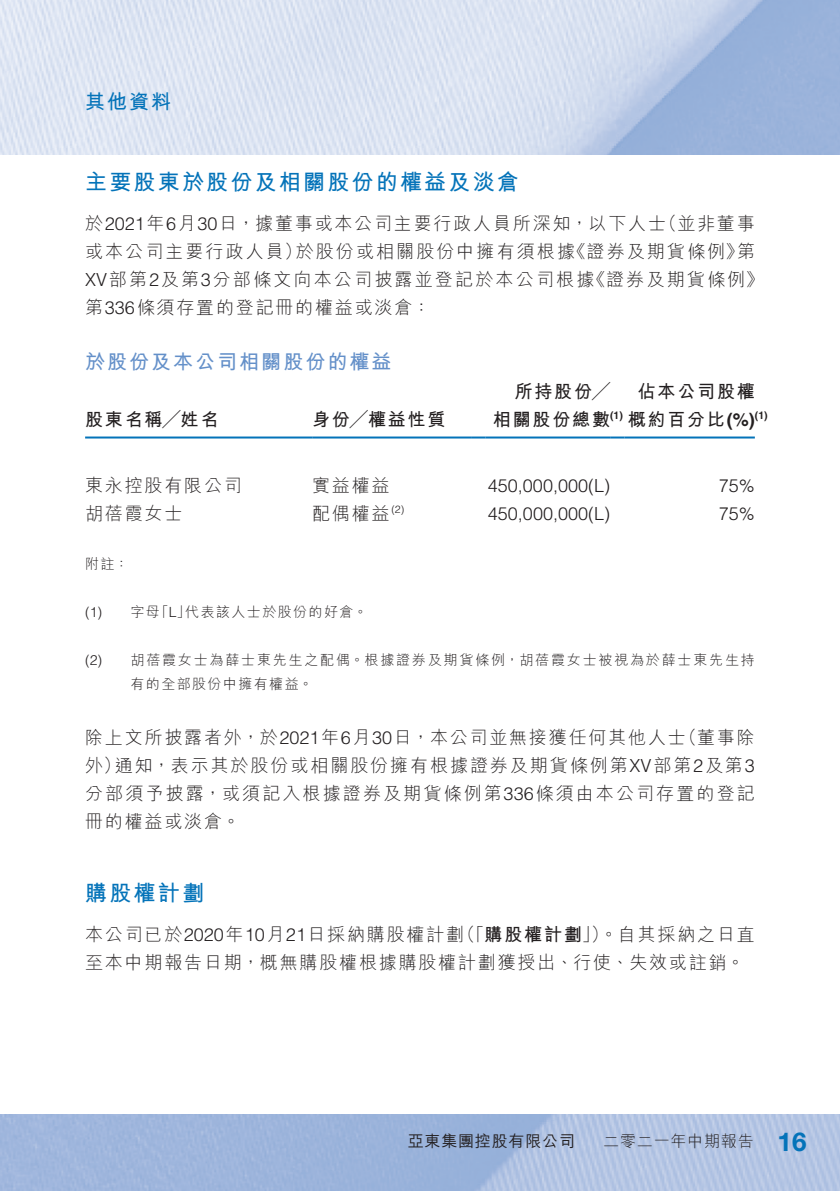
<style>
.page{position:relative;width:840px;height:1191px;background:#fff}
.page>*{position:absolute;margin:0;border:0;box-sizing:border-box;transform-origin:0 0}
.t1{font:700 26px "Helvetica Neue LT Std";color:#0473b9}
.t2{font:700 22px "M Hei HK";letter-spacing:.1em;color:#0473b9}
.t3{font:700 20px "M Hei HK";letter-spacing:.1em;color:#6490c9}
.t4{font:700 20px "M Hei HK";color:#0473b9}
.t5{font:300 18px/28px "M Hei HK";letter-spacing:.1em;color:#231f20}
.t6{font:300 18px/28px "M Hei HK";letter-spacing:.12em;color:#231f20}
.t7{font:700 18px "M Hei HK";letter-spacing:.1em;color:#231f20}
.t8{font:300 18px "Helvetica LT Std";color:#231f20}
.t9{font:500 16px "M Hei HK";letter-spacing:.05em;color:#231f20}
.t10{font:300 16px "M Hei HK";letter-spacing:.05em;color:#231f20}
.t11{font:300 14px "M Hei HK";letter-spacing:.13em;color:#231f20}
.t12{font:300 14px "M Hei HK";letter-spacing:.1em;color:#231f20}
.t13{font:300 14px "Helvetica LT Std";color:#231f20}
.t14{font:700 10.4px "Helvetica LT Std";color:#231f20}
.t15{font:300 10.4px "Helvetica LT Std";color:#231f20}
.s1{font-family:"Helvetica LT Std"}
.s2{font-size:18px}
.s3{font-weight:700}
</style>
<div class="page">
<img style="left:0;top:0;width:839px;height:1191px">
<div style="left:0;top:155px;width:839px;height:958px;background:#fff"></div>
<hr style="left:85px;top:436px;width:227px;height:2px;background:#0473b9">
<hr style="left:312px;top:436px;width:159px;height:2px;background:#0473b9">
<svg style="left:471px;top:436px;width:14px;height:2px"></svg>
<hr style="left:485px;top:436px;width:124px;height:2px;background:#0473b9">
<svg style="left:609px;top:436px;width:15px;height:2px"></svg>
<hr style="left:624px;top:436px;width:130px;height:2px;background:#0473b9">
<p class="t4" style="left:85px;top:87px;width:87px">其他資料</p>
<p class="t2" style="left:85px;top:166px;width:435px">主要股東於股份及相關股份的權益及淡倉</p>
<p class="t5" style="left:659px;top:209px;width:97px">（並非董事</p>
<p class="t5" style="left:85px;top:209px;width:582px">於<span class="s1">2021</span>年<span class="s1">6</span>月<span class="s1">30</span>日，據董事或本公司主要行政人員所深知，以下人士</p>
<p class="t5" style="left:295px;top:237px;width:280px">於股份或相關股份中擁有須根據</p>
<p class="t5" style="left:85px;top:237px;width:218px">或本公司主要行政人員）</p>
<p class="t5" style="left:736px;top:237px;width:19px">第</p>
<p class="t5" style="left:568px;top:237px;width:177px">《證券及期貨條例》</p>
<p class="t6" style="left:85px;top:265px;width:510px"><span class="s1">XV</span>部第<span class="s1">2</span>及第<span class="s1">3</span>分部條文向本公司披露並登記於本公司根據第<span class="s1">336</span>條須存置的登記冊的權益或淡倉：</p>
<p class="t3" style="left:85px;top:347px;width:308px">於股份及本公司相關股份的權益</p>
<p class="t7" style="left:312px;top:406px;width:135px">身份╱權益性質</p>
<p class="t6" style="left:587px;top:265px;width:177px">《證券及期貨條例《</p>
<p class="t7" style="left:514px;top:378px;width:97px">所持股份╱</p>
<p class="t7" style="left:637px;top:378px;width:118px">佔本公司股權</p>
<p class="t14" style="left:748px;top:408px;width:20px">(1)<span class="s2">(</span></p>
<p class="t7" style="left:85px;top:406px;width:135px">股東名稱╱姓名</p>
<p class="t7" style="left:492px;top:406px;width:118px">相關股份總數</p>
<p class="t7" style="left:627px;top:406px;width:122px">概約百分比 <span class="s1">%)</span></p>
<p class="t14" style="left:609px;top:408px;width:14px">(1)</p>
<p class="t5" style="left:85px;top:471px;width:158px">東永控股有限公司</p>
<p class="t5" style="left:85px;top:499px;width:99px">胡蓓霞女士</p>
<p class="t11" style="left:85px;top:556px;width:45px">附註：</p>
<p class="t5" style="left:312px;top:471px;width:79px">實益權益</p>
<p class="t5" style="left:312px;top:499px;width:79px">配偶權益</p>
<p class="t15" style="left:391px;top:503px;width:14px">)2(</p>
<p class="t13" style="left:85px;top:603px;width:19px">1( )</p>
<p class="t11" style="left:130px;top:604px;width:31px">字母</p>
<p class="t12" style="left:185px;top:604px;width:183px">代表該人士於股份的好倉。</p>
<p class="t11" style="left:155px;top:604px;width:37px">「」<span class="s1">L</span></p>
<p class="t8" style="left:487px;top:474px;width:124px">450,000,000 (L(</p>
<p class="t8" style="left:487px;top:502px;width:124px">450,000,000 (L(</p>
<p class="t8" style="left:718px;top:474px;width:38px">75%</p>
<p class="t8" style="left:718px;top:502px;width:38px">75%</p>
<p class="t13" style="left:85px;top:651px;width:19px">2( )</p>
<p class="t11" style="left:130px;top:652px;width:625px">胡蓓霞女士為薛士東先生之配偶。根據證券及期貨條例，胡蓓霞女士被視為於薛士東先生持</p>
<p class="t12" style="left:130px;top:676px;width:183px">有的全部股份中擁有權益。</p>
<p class="t5" style="left:678px;top:723px;width:77px">（董事除</p>
<p class="t5" style="left:115px;top:723px;width:641px;text-indent:-30px">除上文所披露者外，於<span class="s1">2021</span>年<span class="s1">6</span>月<span class="s1">30</span>日，本公司並無接獲任何其他人士<br>通知，表示其於股份或相關股份擁有根據證券及期貨條例第<span class="s1">XV</span>部第<span class="s1">2</span>及第<span class="s1">3</span></p>
<p class="t5" style="left:85px;top:751px;width:671px">外）<br>分部須予披露，或須記入根據證券及期貨條例第<span class="s1">336</span>條須由本公司存置的登記冊的權益或淡倉。</p>
<p class="t2" style="left:85px;top:877px;width:120px">購股權計劃</p>
<p class="t5" style="left:457px;top:920px;width:299px">（「<span class="s3">購股權計劃</span>」）。自其採納之日直</p>
<p class="t5" style="left:85px;top:920px;width:660px">本公司已於<span class="s1">2020</span>年<span class="s1">10</span>月<span class="s1">21</span>日採納購股權計劃<br>至本中期報告日期，概無購股權根據購股權計劃獲授出、行使、失效或註銷。</p>
<p class="t9" style="left:407px;top:1129px;width:169px">亞東集團控股有限公司</p>
<p class="t10" style="left:603px;top:1133px;width:152px">二零二一年中期報告</p>
<h1 class="t1" style="left:777px;top:1125px;width:30px">16</h1>
</div>
